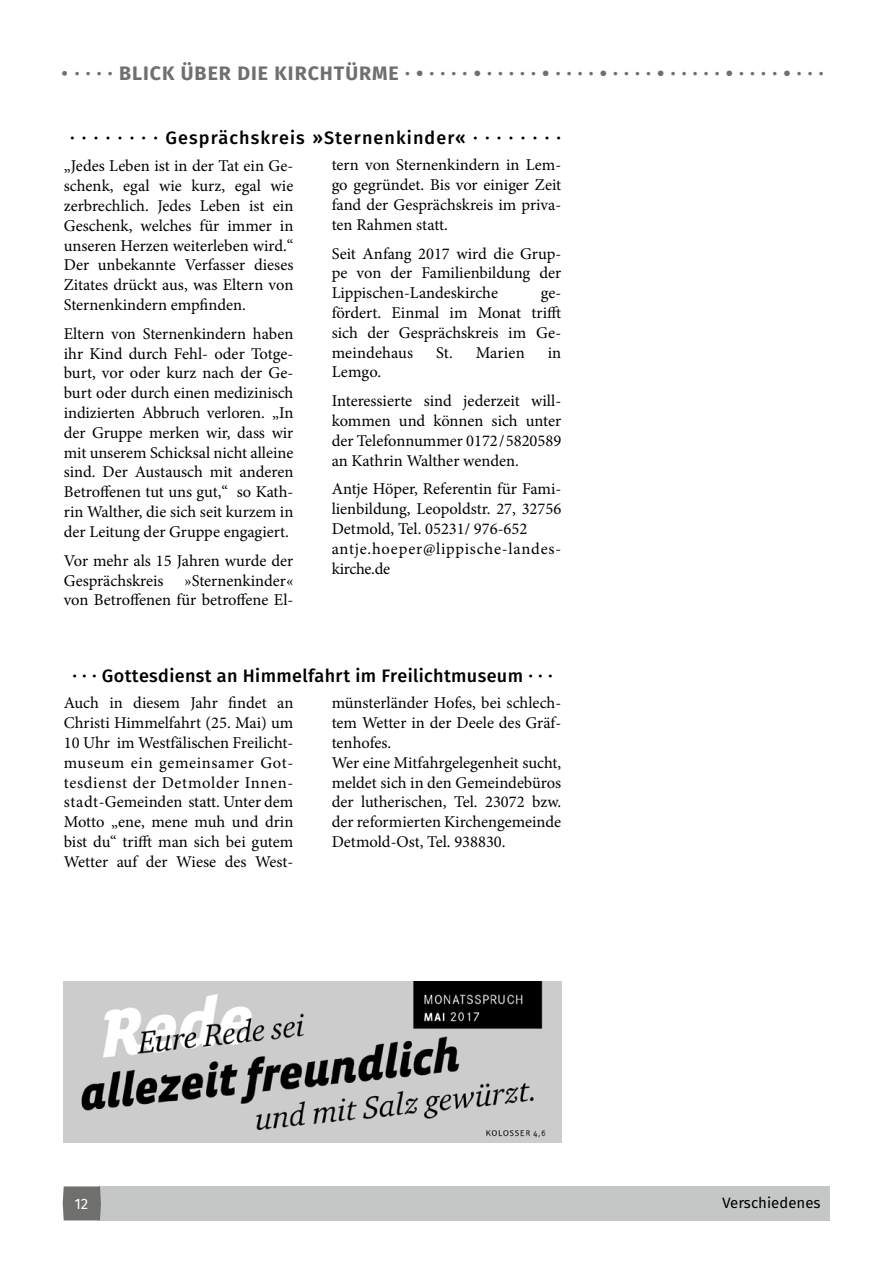
<style>
.page{position:relative;width:893px;height:1263px;background:#fff}
.page>*{position:absolute;margin:0;border:0;box-sizing:border-box;transform-origin:0 0}
.t1{font:700 19.5px "Fira Sans OT";letter-spacing:.05em;color:#6f6f6e}
.t2{font:18px "Fira Sans OT Medium";letter-spacing:.02em;color:#000}
.t3{font:18px "Fira Sans OT Medium";letter-spacing:.06em;color:#000}
.t4{font:16.5px/19.8px "Minion Pro";color:#000;text-align:justify}
.t5{font:15px "Fira Sans OT";color:#000}
.t6{font:15px "Fira Sans OT";color:#fff}
.s1{font-weight:400}
</style>
<div class="page">
<div style="left:98px;top:1186px;width:731px;height:34px;background:#c5c6c6"></div>
<svg style="left:63px;top:1186px;width:38px;height:34px"></svg>
<img style="left:64px;top:981px;width:497px;height:161px">
<p class="t1" style="left:61px;top:59px;width:764px"><span class="s1">•</span> · · · · BLICK ÜBER DIE KIRCHTÜRME · • · · · · • · · · · · • · · · · • · · · · • · · · · · • · · · · • · · ·</p>
<p class="t3" style="left:70px;top:125px;width:493px">· · · · · · · · Gesprächskreis »Sternenkinder« · · · · · · · ·</p>
<p class="t4" style="left:64px;top:156px;width:231px">„Jedes Leben ist in der Tat ein Ge&shy;schenk, egal wie kurz, egal wie zerbrechlich. Jedes Leben ist ein Geschenk, welches für immer in unseren Herzen weiterleben wird.“ Der unbekannte Verfasser dieses Zitates drückt aus, was Eltern von Sternenkindern empfinden.</p>
<p class="t4" style="left:64px;top:324px;width:231px">Eltern von Sternenkindern haben ihr Kind durch Fehl- oder Totge&shy;burt, vor oder kurz nach der Ge&shy;burt oder durch einen medizinisch indizierten Abbruch verloren. „In der Gruppe merken wir, dass wir mit unserem Schicksal nicht alleine sind. Der Austausch mit anderen Betroffenen tut uns gut,“ so Kath&shy;rin Walther, die sich seit kurzem in der Leitung der Gruppe engagiert.</p>
<p class="t4" style="left:64px;top:551px;width:231px">Vor mehr als 15 Jahren wurde der<br>Gesprächskreis</p>
<p class="t4" style="left:64px;top:570px;width:231px;text-align:right">»Sternenkinder«<br>von Betroffenen für betroffene El-</p>
<p class="t4" style="left:332px;top:155px;width:231px">tern von Sternenkindern in Lem&shy;go gegründet. Bis vor einiger Zeit fand der Gesprächskreis im priva&shy;ten Rahmen statt.</p>
<p class="t4" style="left:332px;top:243px;width:231px">Seit Anfang 2017 wird die Grup&shy;pe von der Familienbildung der Lippischen-Landeskirche</p>
<p class="t4" style="left:332px;top:283px;width:231px;text-indent:209px">ge&shy;fördert. Einmal im Monat trifft sich der Gesprächskreis im Ge&shy;meindehaus</p>
<p class="t4" style="left:436px;top:342px;width:90px">St. Marien</p>
<p class="t4" style="left:548px;top:342px;width:15px">in</p>
<p class="t4" style="left:332px;top:358px;width:231px;line-height:28.8px">Lemgo.<br>Interessierte sind jederzeit will-</p>
<p class="t4" style="left:332px;top:411px;width:231px">kommen und können sich unter der Telefonnummer 0172/ 5820589 an Kathrin Walther wenden.</p>
<p class="t4" style="left:332px;top:479px;width:231px;text-align:left">Antje Höper, Referentin für Fami&shy;lienbildung, Leopoldstr. 27, 32756<br>Detmold, Tel. 05231/ 976-652 antje.hoeper@lippische-landes&shy;kirche.de</p>
<p class="t2" style="left:72px;top:663px;width:482px">· · · Gottesdienst an Himmelfahrt im Freilichtmuseum · · ·</p>
<p class="t4" style="left:64px;top:693px;width:231px">Auch in diesem Jahr findet an Christi Himmelfahrt (25. Mai) um 10 Uhr im Westfälischen Freilicht&shy;museum ein gemeinsamer Got&shy;tesdienst der Detmolder Innen&shy;stadt-Gemeinden statt. Unter dem Motto „ene, mene muh und drin bist du“ trifft man sich bei gutem Wetter auf der Wiese des West-</p>
<p class="t4" style="left:332px;top:693px;width:231px;text-align:left">münsterländer Hofes, bei schlech&shy;tem Wetter in der Deele des Gräf&shy;tenhofes.<br>Wer eine Mitfahrgelegenheit sucht, meldet sich in den Gemeindebüros der lutherischen, Tel. 23072 bzw. der reformierten Kirchengemeinde<br>Detmold-Ost, Tel. 938830.</p>
<p class="t6" style="left:75px;top:1193px;width:15px">12</p>
<p class="t5" style="left:722px;top:1192px;width:100px">Verschiedenes</p>
</div>
